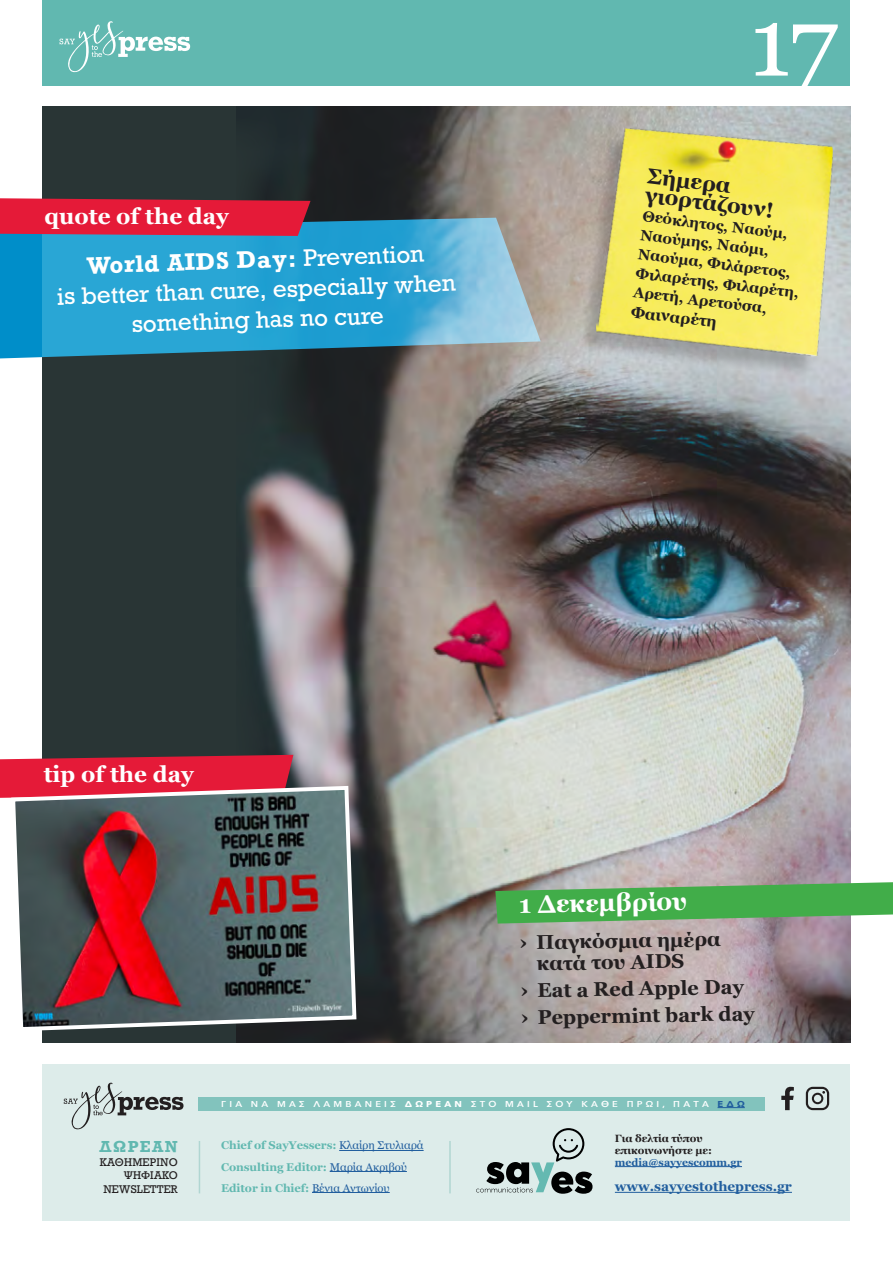
<style>
.page{position:relative;width:893px;height:1263px;background:#fff}
.page>*{position:absolute;margin:0;border:0;box-sizing:border-box;transform-origin:0 0}
.t1{font:97.5px "Georgia";color:#fff}
.t2{font:700 25.05px "Georgia";color:#fff}
.t3{font:22.5px/30px "Rockwell";color:#fff;text-align:center}
.t4{font:700 22.5px "Georgia";color:#fff}
.t5{font:700 21.6px/19px "Georgia";color:#231f20}
.t6{font:700 19.95px/21px "Georgia";color:#231f20}
.t7{font:700 15.75px "Georgia";color:#231f20}
.t8{font:700 15px/19px "Georgia";color:#231f20}
.t9{font:700 15px "Rockwell";letter-spacing:.095em;color:#61b8b0}
.t10{font:700 13.5px "Georgia";color:#215e9e}
.t11{font:700 11.25px/21px "Georgia";letter-spacing:-.005em;color:#61b8b0}
.t12{font:700 10.5px/12px "Georgia";color:#231f20}
.t13{font:10.5px/13.5px "Rockwell";color:#231f20;text-align:right}
.t14{font:700 10.5px "Georgia";color:#215e9e}
.t15{font:600 8.55px "Avenir Next";letter-spacing:.34em;color:#fff;scale:1.11 1}
.s1{font-weight:700}
.s2{font-weight:700;color:#215e9e}
.s3{font-weight:400;color:#215e9e}
</style>
<div class="page">
<div style="left:43px;top:0;width:807px;height:85px;background:#61b8b0"></div>
<svg style="left:60px;top:21px;width:130px;height:51px"></svg>
<img style="left:317px;top:106px;width:533px;height:937px">
<svg style="left:43px;top:106px;width:274px;height:937px;fill:#293535"></svg>
<svg style="left:0;top:218px;width:541px;height:140px"></svg>
<svg style="left:0;top:198px;width:310px;height:38px"></svg>
<svg style="left:0;top:755px;width:293px;height:43px"></svg>
<svg style="left:495px;top:882px;width:398px;height:41px"></svg>
<div style="left:576px;top:132px;width:255px;height:246px;background:#231f20;opacity:.25"></div>
<img style="left:579px;top:111px;width:271px;height:264px">
<div style="left:43px;top:1064px;width:807px;height:156px;background:#ddecea"></div>
<svg style="left:64px;top:1083px;width:120px;height:46px"></svg>
<svg style="left:781px;top:1087px;width:13px;height:23px"></svg>
<svg style="left:806px;top:1087px;width:23px;height:23px"></svg>
<hr style="left:339px;top:1150px;width:85px;height:1px;background:#215e9e">
<hr style="left:330px;top:1171px;width:77px;height:1px;background:#215e9e">
<hr style="left:312px;top:1192px;width:78px;height:1px;background:#215e9e">
<svg style="left:476px;top:1128px;width:116px;height:66px"></svg>
<hr style="left:615px;top:1166px;width:127px;height:1px;background:#215e9e">
<hr style="left:615px;top:1192px;width:177px;height:1px;background:#215e9e">
<hr style="left:199px;top:1141px;width:1px;height:52px;background:#b0d6d2">
<hr style="left:449px;top:1141px;width:2px;height:52px;background:#b0d6d2">
<div style="left:198px;top:1097px;width:567px;height:13px;background:#82c3bd"></div>
<svg style="left:717px;top:1107px;width:28px;height:1px"></svg>
<svg style="left:9px;top:784px;width:349px;height:249px"></svg>
<h3 class="t4" style="left:45px;top:199px;width:186px">quote of the day</h3>
<h3 class="t3" style="left:56px;top:252px;width:400px;rotate:-2deg"><span class="s1">World AIDS Day:</span> Prevention<br>is better than cure, especially when something has no cure</h3>
<h1 class="t1" style="left:749px;top:-29px;width:90px">17</h1>
<h3 class="t5" style="left:649px;top:165px;width:131px;rotate:7deg">Σήμερα γιορτάζουν!</h3>
<h3 class="t8" style="left:644px;top:206px;width:166px;rotate:7deg">Θεόκλητος, Ναούμ,<br>Ναούμης, Ναόμι,<br>Ναούμα, Φιλάρετος,<br>Φιλαρέτης, Φιλαρέτη,<br>Αρετή, Αρετούσα,</h3>
<h3 class="t7" style="left:632px;top:300px;width:88px;rotate:7deg">Φαιναρέτη</h3>
<h3 class="t4" style="left:44px;top:757px;width:152px">tip of the day</h3>
<h2 class="t2" style="left:519px;top:885px;width:170px;rotate:-1deg">1 Δεκεμβρίου</h2>
<h3 class="t6" style="left:536px;top:931px;width:186px;text-indent:-17px;rotate:-1deg">› Παγκόσμια ημέρα κατά του AIDS</h3>
<h3 class="t6" style="left:520px;top:976px;width:235px;line-height:27px;rotate:-1deg">› Eat a Red Apple Day › Peppermint bark day</h3>
<h3 class="t9" style="left:99px;top:1137px;width:80px">ΔΩΡΕΑΝ</h3>
<p class="t13" style="left:100px;top:1155px;width:79px">ΚΑΘΗΜΕΡΙΝΟ<br>ΨΗΦΙΑΚΟ<br>NEWSLETTER</p>
<p class="t15" style="left:221px;top:1097px;width:473px">ΓΙΑ ΝΑ ΜΑΣ ΛΑΜΒΑΝΕΙΣ <span class="s1">ΔΩΡΕΑΝ</span> ΣΤΟ MAIL ΣΟΥ ΚΑΘΕ ΠΡΩΙ, ΠΑΤΑ <span class="s2">ΕΔΩ</span></p>
<p class="t11" style="left:221px;top:1134px;width:204px">Chief of SayΥessers: <span class="s3">Κλαίρη Στυλιαρά<br></span>Consulting Εditor: <span class="s3">Μαρία Ακριβού<br></span>Editor in Chief: <span class="s3">Βένια Αντωνίου</span></p>
<p class="t12" style="left:615px;top:1131px;width:99px">Για δελτία τύπου επικοινωνήστε με:</p>
<p class="t14" style="left:615px;top:1154px;width:129px">media@sayyescomm.gr</p>
<p class="t10" style="left:615px;top:1176px;width:179px">www.sayyestothepress.gr</p>
</div>
